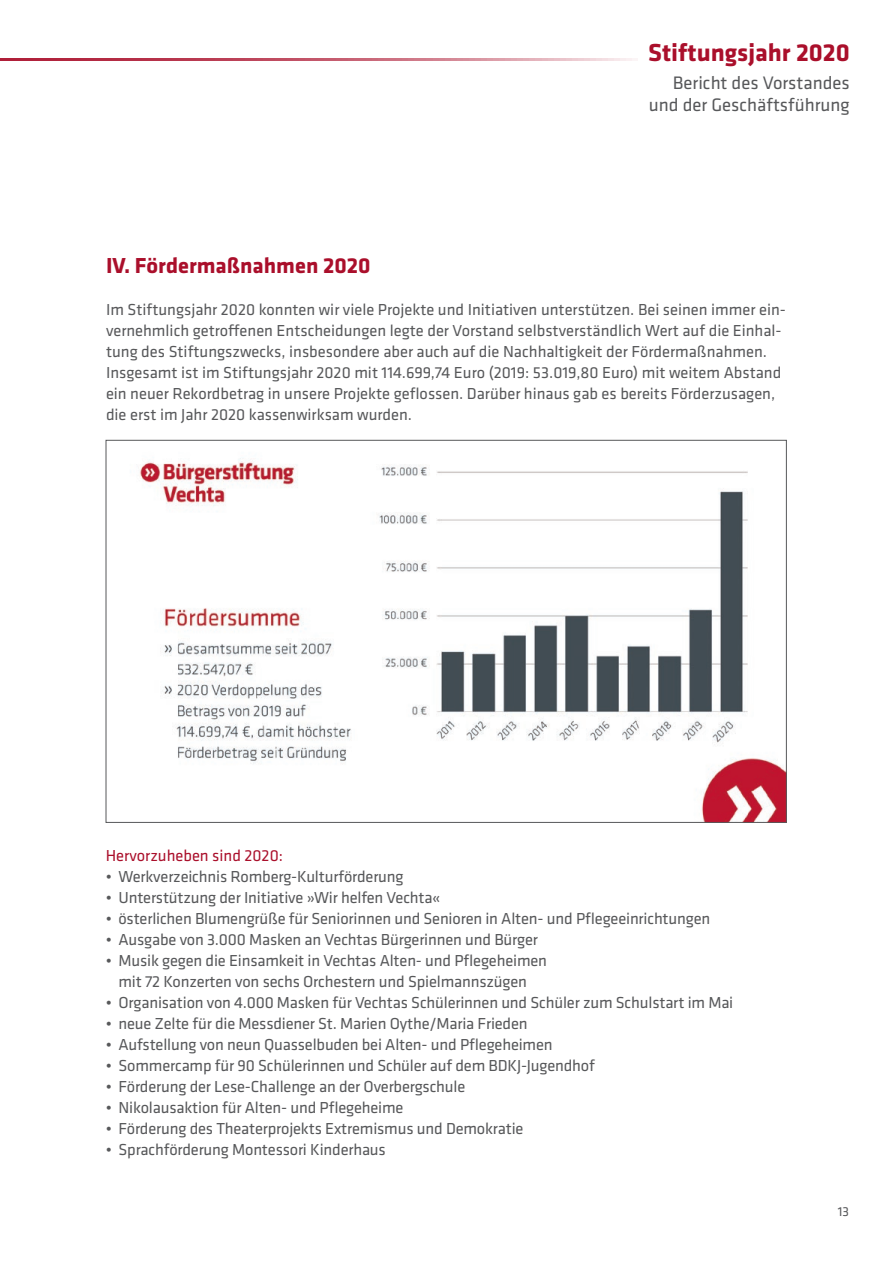
<style>
.page{position:relative;width:893px;height:1263px;background:#fff}
.page>*{position:absolute;margin:0;border:0;box-sizing:border-box;transform-origin:0 0}
.t1{font:700 25.5px "Klavika";color:#aa0f2b}
.t2{font:700 22.5px "Klavika";color:#aa0f2b}
.t3{font:18.75px/21.8px "Klavika";color:#57585a;text-align:right}
.t4{font:16.5px/21px "Klavika";letter-spacing:-.01em;color:#57585a}
.t5{font:16.5px "Klavika";color:#aa0f2b}
.t6{font:13.5px "Klavika";color:#57585a}
</style>
<div class="page">
<hr style="left:0;top:59px;width:638px;height:2px;background:#aa0f2b">
<img style="left:140px;top:458px;width:645px;height:363px">
<h1 class="t1" style="left:648px;top:34px;width:203px">Stiftungsjahr 2020</h1>
<p class="t3" style="left:649px;top:71px;width:202px">Bericht des Vorstandes und der Geschäftsführung</p>
<h2 class="t2" style="left:106px;top:249px;width:266px">IV. Fördermaßnahmen 2020</h2>
<p class="t4" style="left:106px;top:299px;width:681px">Im Stiftungsjahr 2020 konnten wir viele Projekte und Initiativen unterstützen. Bei seinen immer ein&shy;vernehmlich getroffenen Entscheidungen legte der Vorstand selbstverständlich Wert auf die Einhal&shy;tung des Stiftungszwecks, insbesondere aber auch auf die Nachhaltigkeit der Fördermaßnahmen.<br>Insgesamt ist im Stiftungsjahr 2020 mit 114.699,74 Euro (2019: 53.019,80 Euro) mit weitem Abstand ein neuer Rekordbetrag in unsere Projekte geflossen. Darüber hinaus gab es bereits Förderzusagen, die erst im Jahr 2020 kassenwirksam wurden.</p>
<p class="t5" style="left:106px;top:845px;width:179px">Hervorzuheben sind 2020:</p>
<p class="t4" style="left:106px;top:866px;width:299px">• Werkverzeichnis Romberg-Kulturförderung</p>
<p class="t4" style="left:106px;top:887px;width:336px">• Unterstützung der Initiative »Wir helfen Vechta«</p>
<p class="t4" style="left:106px;top:908px;width:606px">• österlichen Blumengrüße für Seniorinnen und Senioren in Alten- und Pflegeeinrichtungen</p>
<p class="t4" style="left:106px;top:929px;width:434px">• Ausgabe von 3.000 Masken an Vechtas Bürgerinnen und Bürger</p>
<p class="t4" style="left:106px;top:950px;width:443px;text-align:center">• Musik gegen die Einsamkeit in Vechtas Alten- und Pflegeheimen mit 72 Konzerten von sechs Orchestern und Spielmannszügen</p>
<p class="t4" style="left:106px;top:992px;width:629px">• Organisation von 4.000 Masken für Vechtas Schülerinnen und Schüler zum Schulstart im Mai</p>
<p class="t4" style="left:106px;top:1013px;width:423px">• neue Zelte für die Messdiener St. Marien Oythe/Maria Frieden</p>
<p class="t4" style="left:106px;top:1034px;width:448px">• Aufstellung von neun Quasselbuden bei Alten- und Pflegeheimen</p>
<p class="t4" style="left:106px;top:1055px;width:491px">• Sommercamp für 90 Schülerinnen und Schüler auf dem BDKJ-Jugendhof</p>
<p class="t4" style="left:106px;top:1076px;width:361px">• Förderung der Lese-Challenge an der Overbergschule</p>
<p class="t4" style="left:106px;top:1097px;width:299px">• Nikolausaktion für Alten- und Pflegeheime</p>
<p class="t4" style="left:106px;top:1118px;width:419px">• Förderung des Theaterprojekts Extremismus und Demokratie</p>
<p class="t4" style="left:106px;top:1139px;width:282px">• Sprachförderung Montessori Kinderhaus</p>
<p class="t6" style="left:838px;top:1202px;width:13px">13</p>
</div>
